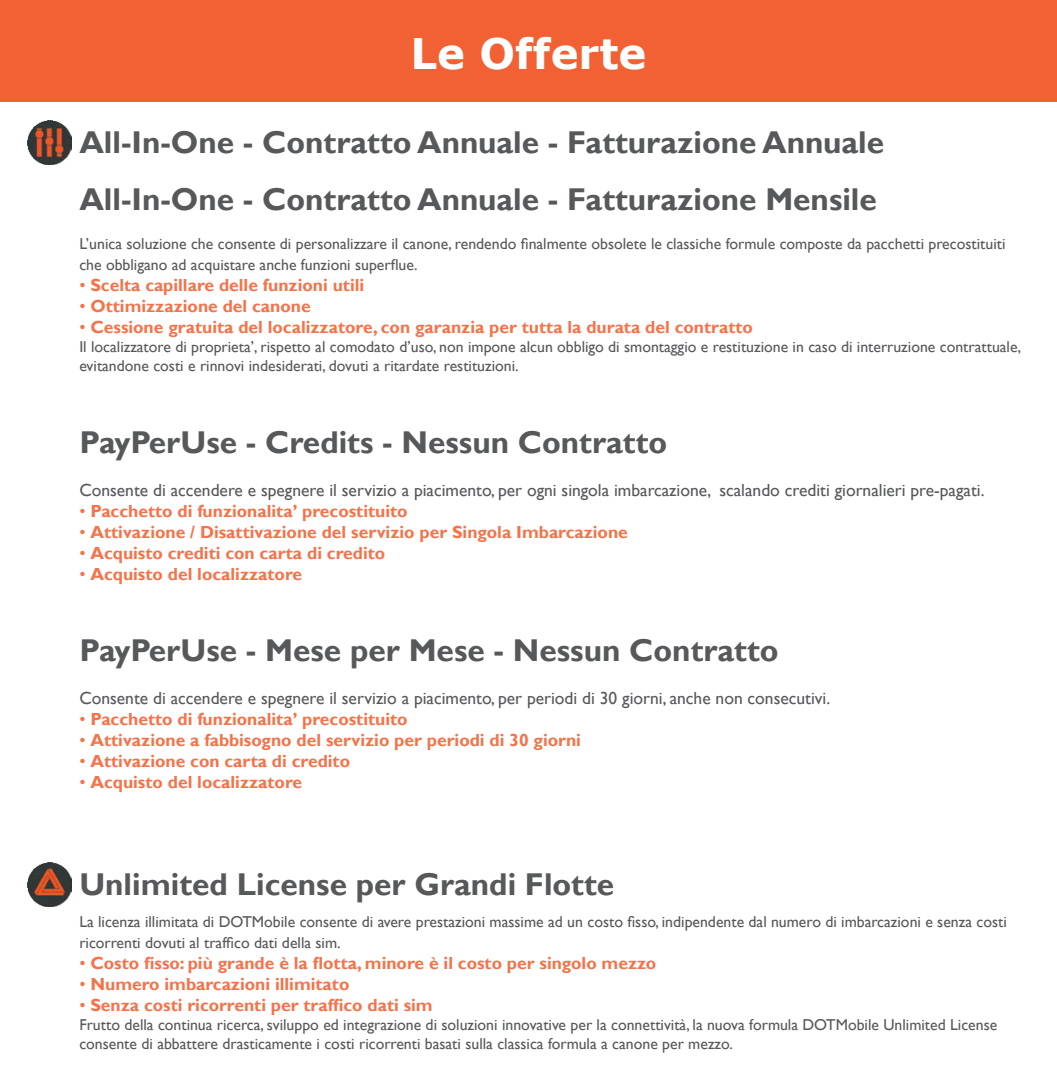
<style>
.page{position:relative;width:1057px;height:1072px;background:#fff}
.page>*{position:absolute;margin:0;border:0;box-sizing:border-box;transform-origin:0 0}
.t1{font:700 42px "Verdana";color:#fff}
.t2{font:700 31.5px "Gill Sans";color:#57585a}
.t3{font:700 17.5px "Gill Sans";color:#f3744b}
.t4{font:17.5px "Gill Sans";color:#57585a}
.t5{font:15.75px/21px "Gill Sans";color:#57585a}
.s1{font-weight:400}
</style>
<div class="page">
<div style="left:0;top:0;width:1057px;height:102px;background:#f16133"></div>
<img style="left:28px;top:120px;width:44px;height:44px">
<img style="left:27px;top:862px;width:44px;height:44px">
<h1 class="t1" style="left:410px;top:24px;width:237px">Le Offerte</h1>
<h2 class="t2" style="left:79px;top:129px;width:806px">All-In-One - Contratto Annuale - Fatturazione Annuale</h2>
<h2 class="t2" style="left:79px;top:186px;width:799px">All-In-One - Contratto Annuale - Fatturazione Mensile</h2>
<p class="t5" style="left:79px;top:233px;width:927px">L’unica soluzione che consente di personalizzare il canone, rendendo finalmente obsolete le classiche formule composte da pacchetti precostituiti che obbligano ad acquistare anche funzioni superflue.</p>
<p class="t3" style="left:79px;top:277px;width:286px"><span class="s1">•</span> Scelta capillare delle funzioni utili</p>
<p class="t3" style="left:79px;top:298px;width:233px"><span class="s1">•</span> Ottimizzazione del canone</p>
<p class="t3" style="left:79px;top:319px;width:675px"><span class="s1">•</span> Cessione gratuita del localizzatore, con garanzia per tutta la durata del contratto</p>
<p class="t5" style="left:79px;top:337px;width:943px;line-height:18.9px">Il localizzatore di proprieta’, rispetto al comodato d’uso, non impone alcun obbligo di smontaggio e restituzione in caso di interruzione contrattuale, evitandone costi e rinnovi indesiderati, dovuti a ritardate restituzioni.</p>
<h2 class="t2" style="left:79px;top:429px;width:589px">PayPerUse - Credits - Nessun Contratto</h2>
<p class="t4" style="left:79px;top:480px;width:906px">Consente di accendere e spegnere il servizio a piacimento, per ogni singola imbarcazione, scalando crediti giornalieri pre-pagati.</p>
<p class="t3" style="left:79px;top:504px;width:330px"><span class="s1">•</span> Pacchetto di funzionalita’ precostituito</p>
<p class="t3" style="left:79px;top:525px;width:550px"><span class="s1">•</span> Attivazione / Disattivazione del servizio per Singola Imbarcazione</p>
<p class="t3" style="left:79px;top:546px;width:307px"><span class="s1">•</span> Acquisto crediti con carta di credito</p>
<p class="t3" style="left:79px;top:567px;width:224px"><span class="s1">•</span> Acquisto del localizzatore</p>
<h2 class="t2" style="left:79px;top:637px;width:701px">PayPerUse - Mese per Mese - Nessun Contratto</h2>
<p class="t4" style="left:79px;top:691px;width:752px">Consente di accendere e spegnere il servizio a piacimento, per periodi di 30 giorni, anche non consecutivi.</p>
<p class="t3" style="left:79px;top:712px;width:330px"><span class="s1">•</span> Pacchetto di funzionalita’ precostituito</p>
<p class="t3" style="left:79px;top:733px;width:503px"><span class="s1">•</span> Attivazione a fabbisogno del servizio per periodi di 30 giorni</p>
<p class="t3" style="left:79px;top:754px;width:272px"><span class="s1">•</span> Attivazione con carta di credito</p>
<p class="t3" style="left:79px;top:775px;width:224px"><span class="s1">•</span> Acquisto del localizzatore</p>
<h2 class="t2" style="left:79px;top:871px;width:536px">Unlimited License per Grandi Flotte</h2>
<p class="t5" style="left:79px;top:911px;width:929px">La licenza illimitata di DOTMobile consente di avere prestazioni massime ad un costo fisso, indipendente dal numero di imbarcazioni e senza costi ricorrenti dovuti al traffico dati della sim.</p>
<p class="t3" style="left:79px;top:952px;width:578px"><span class="s1">•</span> Costo fisso: più grande è la flotta, minore è il costo per singolo mezzo</p>
<p class="t3" style="left:79px;top:976px;width:272px"><span class="s1">•</span> Numero imbarcazioni illimitato</p>
<p class="t3" style="left:79px;top:994px;width:355px"><span class="s1">•</span> Senza costi ricorrenti per traffico dati sim</p>
<p class="t5" style="left:79px;top:1015px;width:919px;line-height:18.9px">Frutto della continua ricerca, sviluppo ed integrazione di soluzioni innovative per la connettività, la nuova formula DOTMobile Unlimited License consente di abbattere drasticamente i costi ricorrenti basati sulla classica formula a canone per mezzo.</p>
</div>
